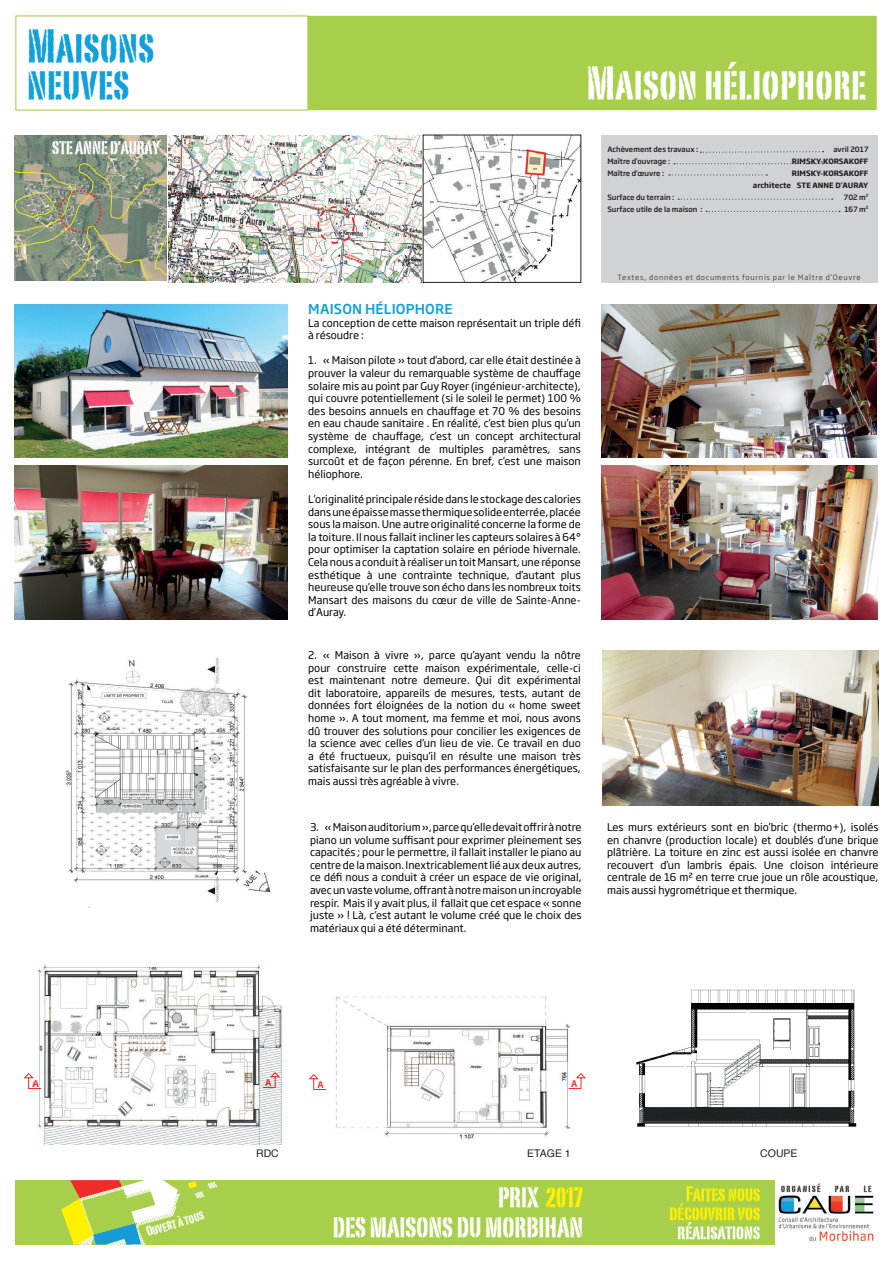
<style>
.page{position:relative;width:893px;height:1263px;background:#fff}
.page>*{position:absolute;margin:0;border:0;box-sizing:border-box;transform-origin:0 0}
.t1{font:45.75px "Portago ITCTT";letter-spacing:.01em;color:#fff}
.t2{font:45.75px/37.5px "Portago ITCTT";letter-spacing:.01em;color:#12a0db}
.t3{font:27.53px/30.1px "Portago ITCTT";color:#fff;text-align:right}
.t4{font:20.7px/18.8px "Portago ITCTT";color:#fff101;text-align:right}
.t5{font:20.7px "Portago ITCTT";color:#fff}
.t6{font:18px "Portago ITCTT";color:#fff}
.t7{font:13.8px "Portago ITCTT";color:#fff}
.t8{font:500 13.5px "Soho Gothic Std";letter-spacing:.015em;color:#12a0db}
.t9{font:10.5px/12.6px "Soho Gothic Std";color:#000001;text-align:justify}
.t10{font:10.5px "Helvetica";color:#231f20}
.t11{font:10.35px "Portago ITCTT";letter-spacing:.14em;color:#231f20}
.t12{font:500 9px "Soho Gothic Std";color:#ee2d28}
.t13{font:500 7.27px "Soho Gothic Std";color:#231f20}
.t14{font:700 7.27px/11.8px "Soho Gothic Std";color:#231f20;text-align:right}
.t15{font:7.27px "Soho Gothic Std";letter-spacing:.1em;color:#4b4c4d}
.s1{color:#fff101}
</style>
<div class="page">
<div style="left:15px;top:15px;width:863px;height:96px;background:#a7cf4b;border:1px solid #fff"></div>
<div style="left:15px;top:1180px;width:759px;height:64px;background:#a7cf4b"></div>
<img style="left:778px;top:1194px;width:96px;height:48px">
<svg style="left:61px;top:1180px;width:119px;height:65px"></svg>
<svg style="left:188px;top:1181px;width:29px;height:18px"></svg>
<img style="left:425px;top:137px;width:154px;height:143px">
<div style="left:16px;top:16px;width:292px;height:94px;background:#fff"></div>
<div style="left:601px;top:135px;width:277px;height:147px;background:#d1d2d4"></div>
<img style="left:601px;top:304px;width:276px;height:153px">
<img style="left:602px;top:465px;width:276px;height:154px">
<img style="left:15px;top:304px;width:273px;height:153px">
<svg style="left:15px;top:135px;width:151px;height:146px;background:#8a957e"></svg>
<svg style="left:674px;top:163px;width:149px;height:1px"></svg>
<svg style="left:669px;top:174px;width:98px;height:1px"></svg>
<svg style="left:678px;top:199px;width:155px;height:1px"></svg>
<svg style="left:706px;top:211px;width:134px;height:1px"></svg>
<img style="left:168px;top:135px;width:253px;height:147px">
<svg style="left:316px;top:206px;width:39px;height:38px"></svg>
<img style="left:15px;top:466px;width:273px;height:153px">
<img style="left:603px;top:650px;width:276px;height:155px">
<svg style="left:700px;top:151px;width:124px;height:2px"></svg>
<svg style="left:23px;top:1073px;width:11px;height:16px"></svg>
<img style="left:34px;top:964px;width:248px;height:181px">
<img style="left:636px;top:989px;width:221px;height:138px">
<img style="left:336px;top:996px;width:235px;height:143px">
<svg style="left:308px;top:1074px;width:19px;height:16px"></svg>
<svg style="left:568px;top:1072px;width:18px;height:17px"></svg>
<img style="left:65px;top:657px;width:206px;height:246px">
<h1 class="t2" style="left:27px;top:26px;width:129px">Maisons neuves</h1>
<h3 class="t6" style="left:52px;top:136px;width:109px">STE ANNE D’AURAY</h3>
<h1 class="t1" style="left:586px;top:54px;width:281px">Maison héliophore</h1>
<p class="t13" style="left:607px;top:145px;width:92px">Achèvement des travaux :</p>
<p class="t13" style="left:834px;top:145px;width:36px">avril 2017</p>
<p class="t13" style="left:607px;top:157px;width:64px">Maître d’ouvrage :</p>
<p class="t14" style="left:792px;top:156px;width:78px">RIMSKY-KORSAKOFF</p>
<p class="t13" style="left:607px;top:169px;width:58px">Maître d’œuvre :</p>
<p class="t14" style="left:753px;top:168px;width:117px">RIMSKY-KORSAKOFF architecte STE ANNE D’AURAY</p>
<p class="t13" style="left:607px;top:192px;width:68px">Surface du terrain :</p>
<p class="t13" style="left:844px;top:192px;width:26px">702 m<sup>2</sup></p>
<p class="t13" style="left:607px;top:204px;width:97px">Surface utile de la maison :</p>
<p class="t13" style="left:844px;top:204px;width:25px">167 m<sup>2</sup></p>
<p class="t8" style="left:308px;top:300px;width:146px">MAISON HÉLIOPHORE</p>
<p class="t9" style="left:308px;top:317px;width:274px">La conception de cette maison représentait un triple défi à résoudre :</p>
<p class="t9" style="left:308px;top:354px;width:274px">1. « Maison pilote » tout d’abord, car elle était destinée à prouver la valeur du remarquable système de chauffage solaire mis au point par Guy Royer (ingénieur-architecte), qui couvre potentiellement (si le soleil le permet) 100 % des besoins annuels en chauffage et 70 % des besoins en eau chaude sanitaire . En réalité, c’est bien plus qu’un système de chauffage, c’est un concept architectural complexe, intégrant de multiples paramètres, sans surcoût et de façon pérenne. En bref, c’est une maison héliophore.</p>
<p class="t9" style="left:308px;top:493px;width:274px">L’originalité principale réside dans le stockage des calories dans une épaisse masse thermique solide enterrée, placée sous la maison. Une autre originalité concerne la forme de la toiture. Il nous fallait incliner les capteurs solaires à 64° pour optimiser la captation solaire en période hivernale.<br>Cela nous a conduit à réaliser un toit Mansart, une réponse esthétique à une contrainte technique, d’autant plus heureuse qu’elle trouve son écho dans les nombreux toits Mansart des maisons du cœur de ville de Sainte-Anne&shy;d’Auray.</p>
<p class="t9" style="left:308px;top:649px;width:274px">2. « Maison à vivre », parce qu’ayant vendu la nôtre pour construire cette maison expérimentale, celle-ci est maintenant notre demeure. Qui dit expérimental dit laboratoire, appareils de mesures, tests, autant de données fort éloignées de la notion du « home sweet home ». A tout moment, ma femme et moi, nous avons dû trouver des solutions pour concilier les exigences de la science avec celles d’un lieu de vie. Ce travail en duo a été fructueux, puisqu’il en résulte une maison très satisfaisante sur le plan des performances énergétiques, mais aussi très agréable à vivre.</p>
<p class="t15" style="left:618px;top:273px;width:245px">Textes, données et documents fournis par le Maître d’Oeuvre</p>
<p class="t9" style="left:310px;top:821px;width:273px">3. « Maison auditorium », parce qu’elle devait offrir à notre piano un volume suffisant pour exprimer pleinement ses capacités ; pour le permettre, il fallait installer le piano au centre de la maison. Inextricablement lié aux deux autres, ce défi nous a conduit à créer un espace de vie original, avec un vaste volume, offrant à notre maison un incroyable respir. Mais il y avait plus, il fallait que cet espace « sonne juste » ! Là, c’est autant le volume créé que le choix des matériaux qui a été déterminant.</p>
<p class="t9" style="left:607px;top:821px;width:273px">Les murs extérieurs sont en bio’bric (thermo+), isolés en chanvre (production locale) et doublés d’une brique plâtrière. La toiture en zinc est aussi isolée en chanvre recouvert d’un lambris épais. Une cloison intérieure centrale de 16 m² en terre crue joue un rôle acoustique, mais aussi hygrométrique et thermique.</p>
<p class="t12" style="left:32px;top:1078px;width:8px">A</p>
<p class="t12" style="left:265px;top:1077px;width:8px">A</p>
<p class="t12" style="left:317px;top:1079px;width:8px">A</p>
<p class="t12" style="left:571px;top:1078px;width:8px">A</p>
<p class="t10" style="left:256px;top:1145px;width:24px">RDC</p>
<p class="t10" style="left:527px;top:1146px;width:45px">ETAGE 1</p>
<p class="t10" style="left:760px;top:1146px;width:39px">COUPE</p>
<h2 class="t3" style="left:333px;top:1182px;width:252px">PRIX <span class="s1">2017<br></span>DES MAISONS DU MORBIHAN</h2>
<p class="t11" style="left:781px;top:1181px;width:41px">organisé</p>
<p class="t11" style="left:835px;top:1181px;width:16px">par</p>
<p class="t11" style="left:864px;top:1181px;width:9px">le</p>
<h3 class="t4" style="left:670px;top:1184px;width:92px">Faites nous découvrir vos</h3>
<h3 class="t7" style="left:144px;top:1223px;width:61px;rotate:-17deg">Ouvert à tous</h3>
<h3 class="t5" style="left:678px;top:1218px;width:84px">réalisations</h3>
</div>
